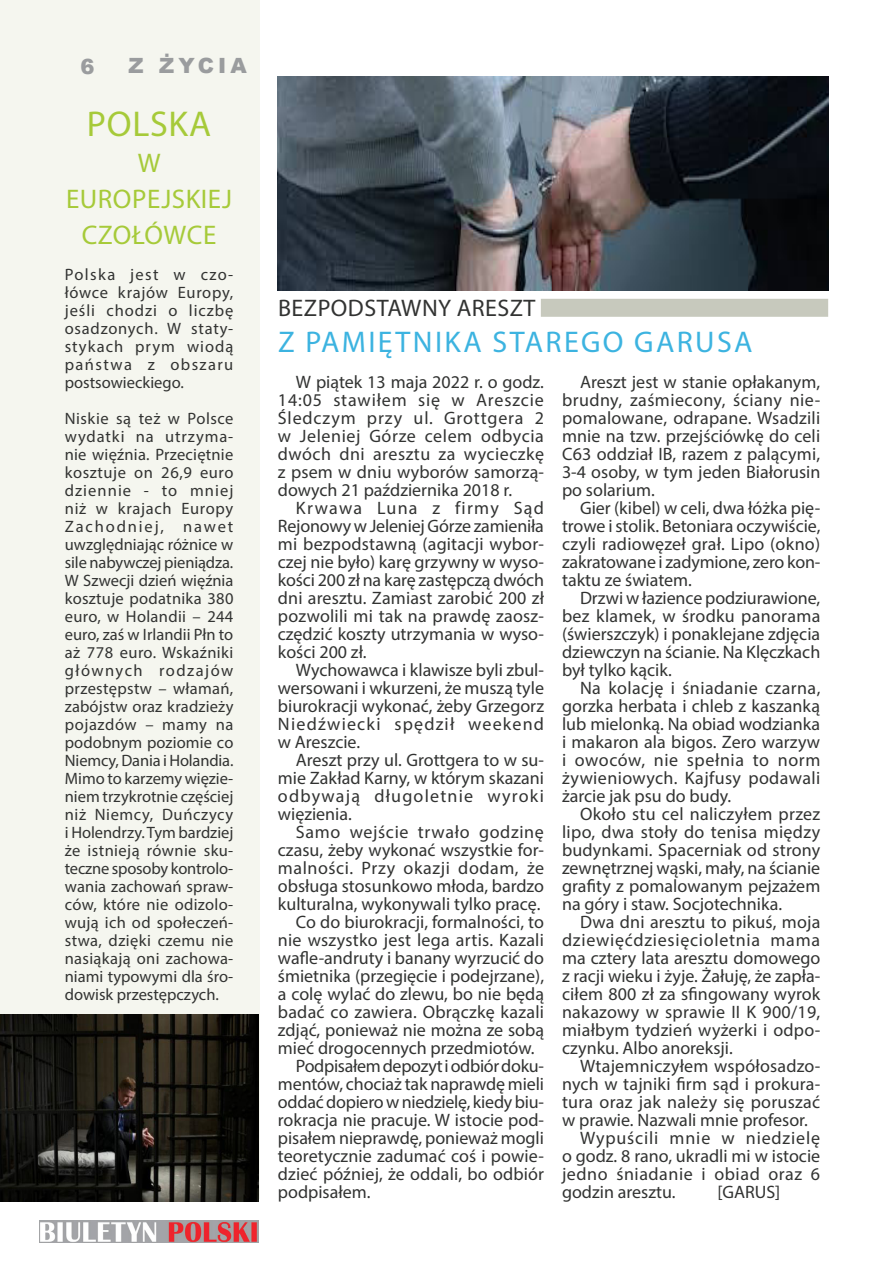
<style>
.page{position:relative;width:893px;height:1263px;background:#fff}
.page>*{position:absolute;margin:0;border:0;box-sizing:border-box;transform-origin:0 0}
.Small_subheadings{font:36px "Myriad Pro";letter-spacing:.02em;color:#a6ca39}
.Heading_MASTER{font:30px "Myriad Pro";letter-spacing:.08em;color:#3cb3e0}
.Small_subheadings-2{font:27px/36px "Myriad Pro";letter-spacing:.02em;color:#a6ca39;text-align:center}
.Subheading{font:24px "Myriad Pro";letter-spacing:.02em;color:#323332}
.Header_master_page_T{font:900 21px "Arial";letter-spacing:.2em;color:#9a9c9e}
.Body_no_spacing_but{font:18px/18px "Myriad Pro";color:#323332;text-align:justify}
.Body{font:16.5px/18px "Myriad Pro";color:#323332;text-align:justify}
</style>
<div class="page">
<div style="left:0;top:0;width:260px;height:1198px;background:#f5f6ef"></div>
<img style="left:0;top:1014px;width:259px;height:187px">
<div style="left:541px;top:299px;width:287px;height:18px;background:#c7c9bd"></div>
<img style="left:39px;top:1221px;width:220px;height:21px">
<img style="left:278px;top:76px;width:550px;height:214px">
<p class="Header_master_page_T" style="left:80px;top:52px;width:16px">6</p>
<p class="Header_master_page_T" style="left:128px;top:50px;width:120px">Z ŻYCIA</p>
<p class="Small_subheadings" style="left:87px;top:102px;width:126px">POLSKA</p>
<p class="Small_subheadings-2" style="left:66px;top:145px;width:168px">W<br>EUROPEJSKIEJ<br>CZOŁÓWCE</p>
<p class="Body" style="left:65px;top:265px;width:170px">Polska jest w czo&shy;łówce krajów Europy, jeśli chodzi o liczbę osadzonych. W staty&shy;stykach prym wiodą państwa z obszaru postsowieckiego.</p>
<p class="Body" style="left:65px;top:409px;width:170px">Niskie są też w Polsce wydatki na utrzyma&shy;nie więźnia. Przeciętnie kosztuje on 26,9 euro dziennie - to mniej niż w krajach Europy Zachodniej, nawet uwzględniając różnice w sile nabywczej pieniądza.<br>W Szwecji dzień więźnia kosztuje podatnika 380 euro, w Holandii – 244 euro, zaś w Irlandii Płn to aż 778 euro. Wskaźniki głównych rodzajów przestępstw – włamań, zabójstw oraz kradzieży pojazdów – mamy na podobnym poziomie co Niemcy, Dania i Holandia.<br>Mimo to karzemy więzie&shy;niem trzykrotnie częściej niż Niemcy, Duńczycy i Holendrzy. Tym bardziej że istnieją równie sku&shy;teczne sposoby kontrolo&shy;wania zachowań spraw&shy;ców, które nie odizolo&shy;wują ich od społeczeń&shy;stwa, dzięki czemu nie nasiąkają oni zachowa&shy;niami typowymi dla śro&shy;dowisk przestępczych.</p>
<p class="Subheading" style="left:278px;top:293px;width:259px">BEZPODSTAWNY ARESZT</p>
<p class="Heading_MASTER" style="left:278px;top:324px;width:476px">Z PAMIĘTNIKA STAREGO GARUSA</p>
<p class="Body_no_spacing_but" style="left:278px;top:373px;width:268px;text-indent:18px">W piątek 13 maja 2022 r. o godz.<br>14:05 stawiłem się w Areszcie Śledczym przy ul. Grottgera 2 w Jeleniej Górze celem odbycia dwóch dni aresztu za wycieczkę z psem w dniu wyborów samorzą&shy;dowych 21 października 2018 r.</p>
<p class="Body_no_spacing_but" style="left:278px;top:499px;width:268px;text-indent:18px">Krwawa Luna z firmy Sąd Rejonowy w Jeleniej Górze zamieniła mi bezpodstawną (agitacji wybor&shy;czej nie było) karę grzywny w wyso&shy;kości 200 zł na karę zastępczą dwóch dni aresztu. Zamiast zarobić 200 zł pozwolili mi tak na prawdę zaosz&shy;czędzić koszty utrzymania w wyso&shy;kości 200 zł.</p>
<p class="Body_no_spacing_but" style="left:278px;top:661px;width:268px;text-indent:18px">Wychowawca i klawisze byli zbul&shy;wersowani i wkurzeni, że muszą tyle biurokracji wykonać, żeby Grzegorz Niedźwiecki spędził weekend w Areszcie.</p>
<p class="Body_no_spacing_but" style="left:278px;top:751px;width:268px;text-indent:18px">Areszt przy ul. Grottgera to w su&shy;mie Zakład Karny, w którym skazani odbywają długoletnie wyroki więzienia.</p>
<p class="Body_no_spacing_but" style="left:278px;top:823px;width:268px;text-indent:18px">Samo wejście trwało godzinę czasu, żeby wykonać wszystkie for&shy;malności. Przy okazji dodam, że obsługa stosunkowo młoda, bardzo kulturalna, wykonywali tylko pracę.</p>
<p class="Body_no_spacing_but" style="left:278px;top:913px;width:268px;text-indent:18px">Co do biurokracji, formalności, to nie wszystko jest lega artis. Kazali wafle-andruty i banany wyrzucić do śmietnika (przegięcie i podejrzane), a colę wylać do zlewu, bo nie będą badać co zawiera. Obrączkę kazali zdjąć, ponieważ nie można ze sobą mieć drogocennych przedmiotów.</p>
<p class="Body_no_spacing_but" style="left:278px;top:1057px;width:268px;text-indent:18px">Podpisałem depozyt i odbiór doku&shy;mentów, chociaż tak naprawdę mieli oddać dopiero w niedzielę, kiedy biu&shy;rokracja nie pracuje. W istocie pod&shy;pisałem nieprawdę, ponieważ mogli teoretycznie zadumać coś i powie&shy;dzieć później, że oddali, bo odbiór podpisałem.</p>
<p class="Body_no_spacing_but" style="left:562px;top:373px;width:260px;text-indent:18px">Areszt jest w stanie opłakanym, brudny, zaśmiecony, ściany nie&shy;pomalowane, odrapane. Wsadzili mnie na tzw. przejściówkę do celi C63 oddział IB, razem z palącymi, 3-4 osoby, w tym jeden Białorusin po solarium.</p>
<p class="Body_no_spacing_but" style="left:562px;top:499px;width:260px;text-indent:18px">Gier (kibel) w celi, dwa łóżka pię&shy;trowe i stolik. Betoniara oczywiście, czyli radiowęzeł grał. Lipo (okno) zakratowane i zadymione, zero kon&shy;taktu ze światem.</p>
<p class="Body_no_spacing_but" style="left:562px;top:589px;width:260px;text-indent:18px">Drzwi w łazience podziurawione, bez klamek, w środku panorama (świerszczyk) i ponaklejane zdjęcia dziewczyn na ścianie. Na Klęczkach był tylko kącik.</p>
<p class="Body_no_spacing_but" style="left:562px;top:679px;width:260px;text-indent:18px">Na kolację i śniadanie czarna, gorzka herbata i chleb z kaszanką lub mielonką. Na obiad wodzianka i makaron ala bigos. Zero warzyw i owoców, nie spełnia to norm żywieniowych. Kajfusy podawali żarcie jak psu do budy.</p>
<p class="Body_no_spacing_but" style="left:562px;top:805px;width:260px;text-indent:18px">Około stu cel naliczyłem przez lipo, dwa stoły do tenisa między budynkami. Spacerniak od strony zewnętrznej wąski, mały, na ścianie grafity z pomalowanym pejzażem na góry i staw. Socjotechnika.</p>
<p class="Body_no_spacing_but" style="left:562px;top:913px;width:260px;text-indent:18px">Dwa dni aresztu to pikuś, moja dziewięćdziesięcioletnia mama ma cztery lata aresztu domowego z racji wieku i żyje. Żałuję, że zapła&shy;ciłem 800 zł za sfingowany wyrok nakazowy w sprawie II K 900/19, miałbym tydzień wyżerki i odpo&shy;czynku. Albo anoreksji.</p>
<p class="Body_no_spacing_but" style="left:562px;top:1057px;width:260px;text-indent:18px">Wtajemniczyłem współosadzo&shy;nych w tajniki firm sąd i prokura&shy;tura oraz jak należy się poruszać w prawie. Nazwali mnie profesor.</p>
<p class="Body_no_spacing_but" style="left:562px;top:1129px;width:260px;text-indent:18px">Wypuścili mnie w niedzielę o godz. 8 rano, ukradli mi w istocie jedno śniadanie i obiad oraz 6 godzin aresztu.</p>
<p class="Body_no_spacing_but" style="left:717px;top:1183px;width:64px">[GARUS]</p>
</div>
